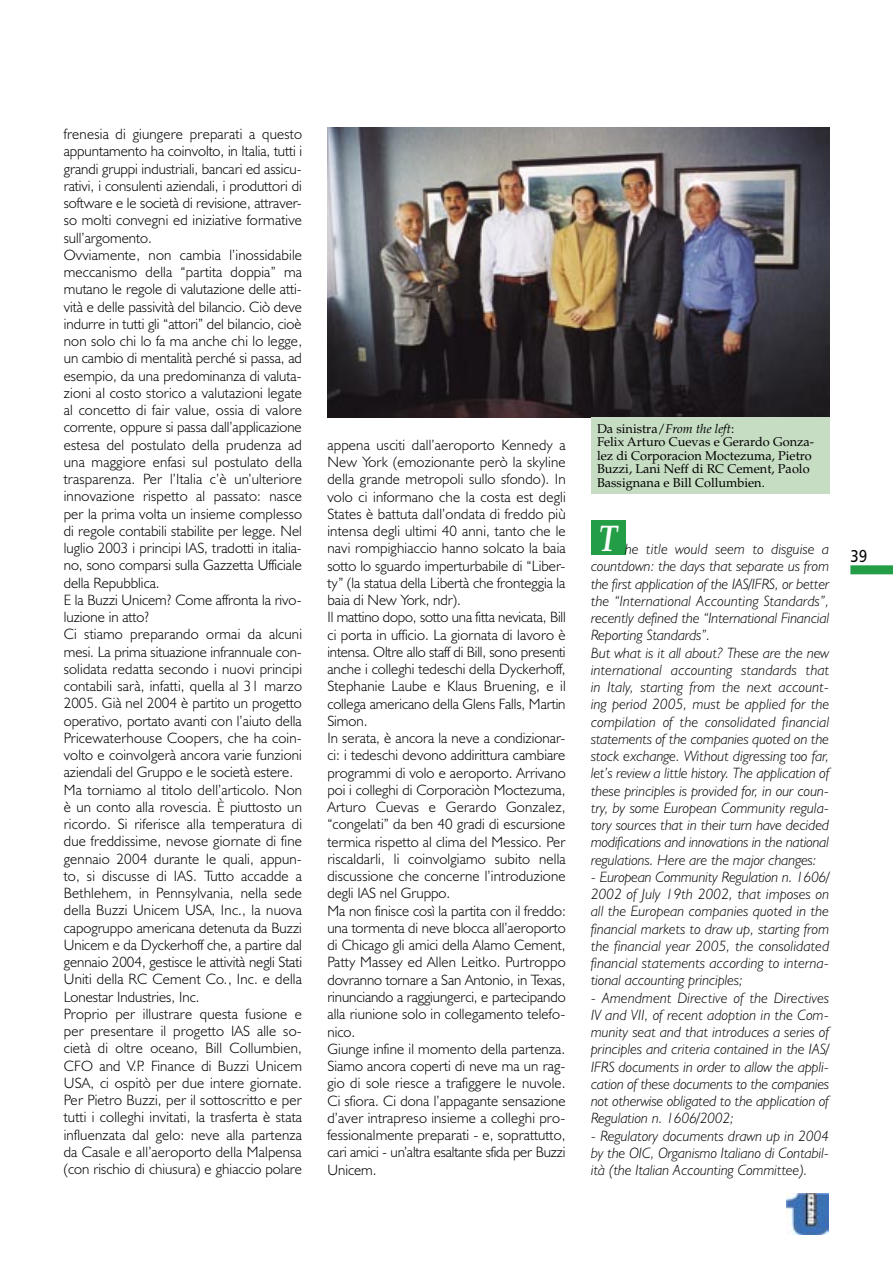
<style>
.page{position:relative;width:893px;height:1263px;background:#fff}
.page>*{position:absolute;margin:0;border:0;box-sizing:border-box;transform-origin:0 0}
.t1{font:italic 700 37.2px "Palatino";color:#fff;scale:.8 1}
.t2{font:17.25px "Humanist 777 BT Roman B";color:#000;scale:.85 1}
.t3{font:300 15px/17.2px "Humanist 521 BT";letter-spacing:.005em;color:#000}
.t4{font:italic 300 15px/17.2px "Humanist 521 BT";color:#000;text-align:justify}
.t5{font:12.75px/13.5px "Palatino";color:#000}
.s1{font-style:italic}
</style>
<div class="page">
<div style="left:850px;top:565px;width:43px;height:9px;background:#239d46"></div>
<img style="left:787px;top:1193px;width:41px;height:42px">
<div style="left:591px;top:520px;width:34px;height:34px;background:#239d46"></div>
<img style="left:327px;top:128px;width:502px;height:289px">
<div style="left:591px;top:417px;width:238px;height:77px;background:#c6ddc3"></div>
<p class="t3" style="left:64px;top:125px;width:240px">frenesia di giungere preparati a questo appuntamento ha coinvolto, in Italia, tutti i grandi gruppi industriali, bancari ed assicu&shy;rativi, i consulenti aziendali, i produttori di software e le società di revisione, attraver&shy;so molti convegni ed iniziative formative sull’argomento.<br>Ovviamente, non cambia l’inossidabile meccanismo della “partita doppia” ma mutano le regole di valutazione delle atti&shy;vità e delle passività del bilancio. Ciò deve indurre in tutti gli “attori” del bilancio, cioè non solo chi lo fa ma anche chi lo legge, un cambio di mentalità perché si passa, ad esempio, da una predominanza di valuta&shy;zioni al costo storico a valutazioni legate al concetto di fair value, ossia di valore corrente, oppure si passa dall’applicazione estesa del postulato della prudenza ad una maggiore enfasi sul postulato della trasparenza. Per l’Italia c’è un’ulteriore innovazione rispetto al passato: nasce per la prima volta un insieme complesso di regole contabili stabilite per legge. Nel luglio 2003 i principi IAS, tradotti in italia&shy;no, sono comparsi sulla Gazzetta Ufficiale della Repubblica.<br>E la Buzzi Unicem? Come affronta la rivo&shy;luzione in atto?<br>Ci stiamo preparando ormai da alcuni mesi. La prima situazione infrannuale con&shy;solidata redatta secondo i nuovi principi contabili sarà, infatti, quella al 31 marzo 2005. Già nel 2004 è partito un progetto operativo, portato avanti con l’aiuto della Pricewaterhouse Coopers, che ha coin&shy;volto e coinvolgerà ancora varie funzioni aziendali del Gruppo e le società estere.<br>Ma torniamo al titolo dell’articolo. Non è un conto alla rovescia. È piuttosto un ricordo. Si riferisce alla temperatura di due freddissime, nevose giornate di fine gennaio 2004 durante le quali, appun&shy;to, si discusse di IAS. Tutto accadde a Bethlehem, in Pennsylvania, nella sede della Buzzi Unicem USA, Inc., la nuova capogruppo americana detenuta da Buzzi Unicem e da Dyckerhoff che, a partire dal gennaio 2004, gestisce le attività negli Stati Uniti della RC Cement Co<span class="s1">.</span>, Inc. e della Lonestar Industries, Inc.<br>Proprio per illustrare questa fusione e per presentare il progetto IAS alle so&shy;cietà di oltre oceano, Bill Collumbien, CFO and V.P. Finance di Buzzi Unicem USA, ci ospitò per due intere giornate.<br>Per Pietro Buzzi, per il sottoscritto e per tutti i colleghi invitati, la trasferta è stata influenzata dal gelo: neve alla partenza da Casale e all’aeroporto della Malpensa (con rischio di chiusura) e ghiaccio polare</p>
<p class="t3" style="left:327px;top:436px;width:240px">appena usciti dall’aeroporto Kennedy a New York (emozionante però la skyline della grande metropoli sullo sfondo). In volo ci informano che la costa est degli States è battuta dall’ondata di freddo più intensa degli ultimi 40 anni, tanto che le navi rompighiaccio hanno solcato la baia sotto lo sguardo imperturbabile di “Liber&shy;ty” (la statua della Libertà che fronteggia la baia di New York, ndr).<br>Il mattino dopo, sotto una fitta nevicata, Bill ci porta in ufficio. La giornata di lavoro è intensa. Oltre allo staff di Bill, sono presenti anche i colleghi tedeschi della Dyckerhoff, Stephanie Laube e Klaus Bruening, e il collega americano della Glens Falls, Martin Simon.<br>In serata, è ancora la neve a condizionar&shy;ci: i tedeschi devono addirittura cambiare programmi di volo e aeroporto. Arrivano poi i colleghi di Corporaciòn Moctezuma, Arturo Cuevas e Gerardo Gonzalez, “congelati” da ben 40 gradi di escursione termica rispetto al clima del Messico. Per riscaldarli, li coinvolgiamo subito nella discussione che concerne l’introduzione degli IAS nel Gruppo.<br>Ma non finisce così la partita con il freddo: una tormenta di neve blocca all’aeroporto di Chicago gli amici della Alamo Cement, Patty Massey ed Allen Leitko. Purtroppo dovranno tornare a San Antonio, in Texas, rinunciando a raggiungerci, e partecipando alla riunione solo in collegamento telefo&shy;nico.<br>Giunge infine il momento della partenza.<br>Siamo ancora coperti di neve ma un rag&shy;gio di sole riesce a trafiggere le nuvole.<br>Ci sfiora. Ci dona l’appagante sensazione d’aver intrapreso insieme a colleghi pro&shy;fessionalmente preparati - e, soprattutto, cari amici - un’altra esaltante sfida per Buzzi Unicem.</p>
<p class="t5" style="left:597px;top:422px;width:219px">Da sinistra/<span class="s1">From the left</span>:<br>Felix Arturo Cuevas e Gerardo Gonza&shy;lez di Corporacion Moctezuma, Pietro Buzzi, Lani Neff di RC Cement, Paolo Bassignana e Bill Collumbien.</p>
<h1 class="t1" style="left:599px;top:516px;width:24px">T</h1>
<p class="t4" style="left:591px;top:540px;width:240px;text-align:left;text-indent:34px">he title would seem to disguise a countdown: the days that separate us from the first application of the IAS/IFRS, or better the “International Accounting Standards”, recently defined the “International Financial Reporting Standards”.<br>But what is it all about? These are the new international accounting standards that in Italy, starting from the next account&shy;ing period 2005, must be applied for the compilation of the consolidated financial statements of the companies quoted on the stock exchange. Without digressing too far, let’s review a little history. The application of these principles is provided for, in our coun&shy;try, by some European Community regula&shy;tory sources that in their turn have decided modifications and innovations in the national regulations. Here are the major changes:</p>
<p class="t4" style="left:591px;top:868px;width:240px">- European Community Regulation n. 1606/ 2002 of July 19th 2002, that imposes on all the European companies quoted in the financial markets to draw up, starting from the financial year 2005, the consolidated financial statements according to interna&shy;tional accounting principles;</p>
<p class="t4" style="left:591px;top:989px;width:240px">- Amendment Directive of the Directives IV and VII, of recent adoption in the Com&shy;munity seat and that introduces a series of principles and criteria contained in the IAS/ IFRS documents in order to allow the appli&shy;cation of these documents to the companies not otherwise obligated to the application of Regulation n. 1606/2002;</p>
<p class="t4" style="left:591px;top:1127px;width:240px">- Regulatory documents drawn up in 2004 by the OIC, Organismo Italiano di Contabil&shy;ità (the Italian Accounting Committee).</p>
<p class="t2" style="left:850px;top:546px;width:21px">39</p>
</div>
